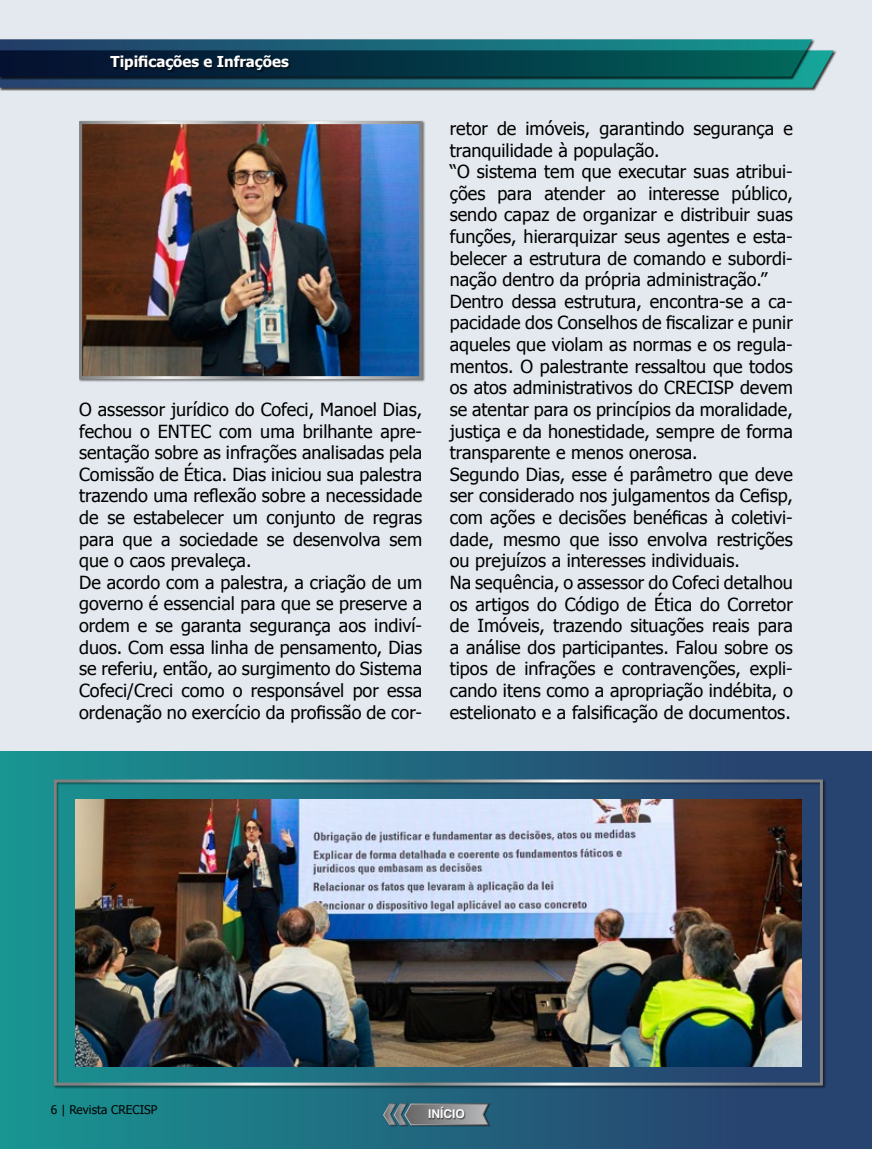
<style>
.page{position:relative;width:872px;height:1149px;background:#fff}
.page>*{position:absolute;margin:0;border:0;box-sizing:border-box;transform-origin:0 0}
.t1{font:18px/21.6px "Tahoma";color:#000}
.t2{font:700 15px "Tahoma";color:#fff}
.t3{font:12px "Tahoma";color:#000}
.t4{font:700 12px "Helvetica";color:#fff}
</style>
<div class="page">
<div style="left:0;top:0;width:872px;height:1148px;background:#e4e9ef"></div>
<div style="left:0;top:750px;width:872px;height:398px;background:linear-gradient(to right,#199391,#29396a)"></div>
<div style="left:383px;top:1103px;width:107px;height:23px;background:#000;opacity:.75"></div>
<svg style="left:382px;top:1102px;width:108px;height:23px;background:#728086"></svg>
<div style="left:428px;top:1106px;width:38px;height:13px;background:#000;opacity:.5"></div>
<div style="left:53px;top:778px;width:773px;height:310px;background:#000;opacity:.5"></div>
<div style="left:0;top:50px;width:837px;height:41px;background:#000;opacity:.75"></div>
<svg style="left:0;top:39px;width:833px;height:49px;background:#145461"></svg>
<div style="left:110px;top:55px;width:182px;height:18px;background:#000;opacity:.75"></div>
<div style="left:79px;top:121px;width:346px;height:261px;background:#000;opacity:.5"></div>
<img style="left:83px;top:125px;width:335px;height:250px">
<p class="t2" style="left:111px;top:51px;width:180px">Tipificações e Infrações</p>
<p class="t1" style="left:79px;top:397px;width:344px">O assessor jurídico do Cofeci, Manoel Dias, fechou o ENTEC com uma brilhante apre&shy;sentação sobre as infrações analisadas pela Comissão de Ética. Dias iniciou sua palestra trazendo uma reflexão sobre a necessidade de se estabelecer um conjunto de regras para que a sociedade se desenvolva sem que o caos prevaleça.<br>De acordo com a palestra, a criação de um governo é essencial para que se preserve a ordem e se garanta segurança aos indiví&shy;duos. Com essa linha de pensamento, Dias se referiu, então, ao surgimento do Sistema Cofeci/Creci como o responsável por essa ordenação no exercício da profissão de cor-</p>
<p class="t1" style="left:450px;top:117px;width:344px">retor de imóveis, garantindo segurança e tranquilidade à população.<br>“O sistema tem que executar suas atribui&shy;ções para atender ao interesse público, sendo capaz de organizar e distribuir suas funções, hierarquizar seus agentes e esta&shy;belecer a estrutura de comando e subordi&shy;nação dentro da própria administração.” Dentro dessa estrutura, encontra-se a ca&shy;pacidade dos Conselhos de fiscalizar e punir aqueles que violam as normas e os regula&shy;mentos. O palestrante ressaltou que todos os atos administrativos do CRECISP devem se atentar para os princípios da moralidade, justiça e da honestidade, sempre de forma transparente e menos onerosa.<br>Segundo Dias, esse é parâmetro que deve ser considerado nos julgamentos da Cefisp, com ações e decisões benéficas à coletivi&shy;dade, mesmo que isso envolva restrições ou prejuízos a interesses individuais.<br>Na sequência, o assessor do Cofeci detalhou os artigos do Código de Ética do Corretor de Imóveis, trazendo situações reais para a análise dos participantes. Falou sobre os tipos de infrações e contravenções, expli&shy;cando itens como a apropriação indébita, o estelionato e a falsificação de documentos.</p>
<p class="t3" style="left:51px;top:1101px;width:108px">6 | Revista CRECISP</p>
<p class="t4" style="left:428px;top:1106px;width:38px">INÍCIO</p>
</div>
